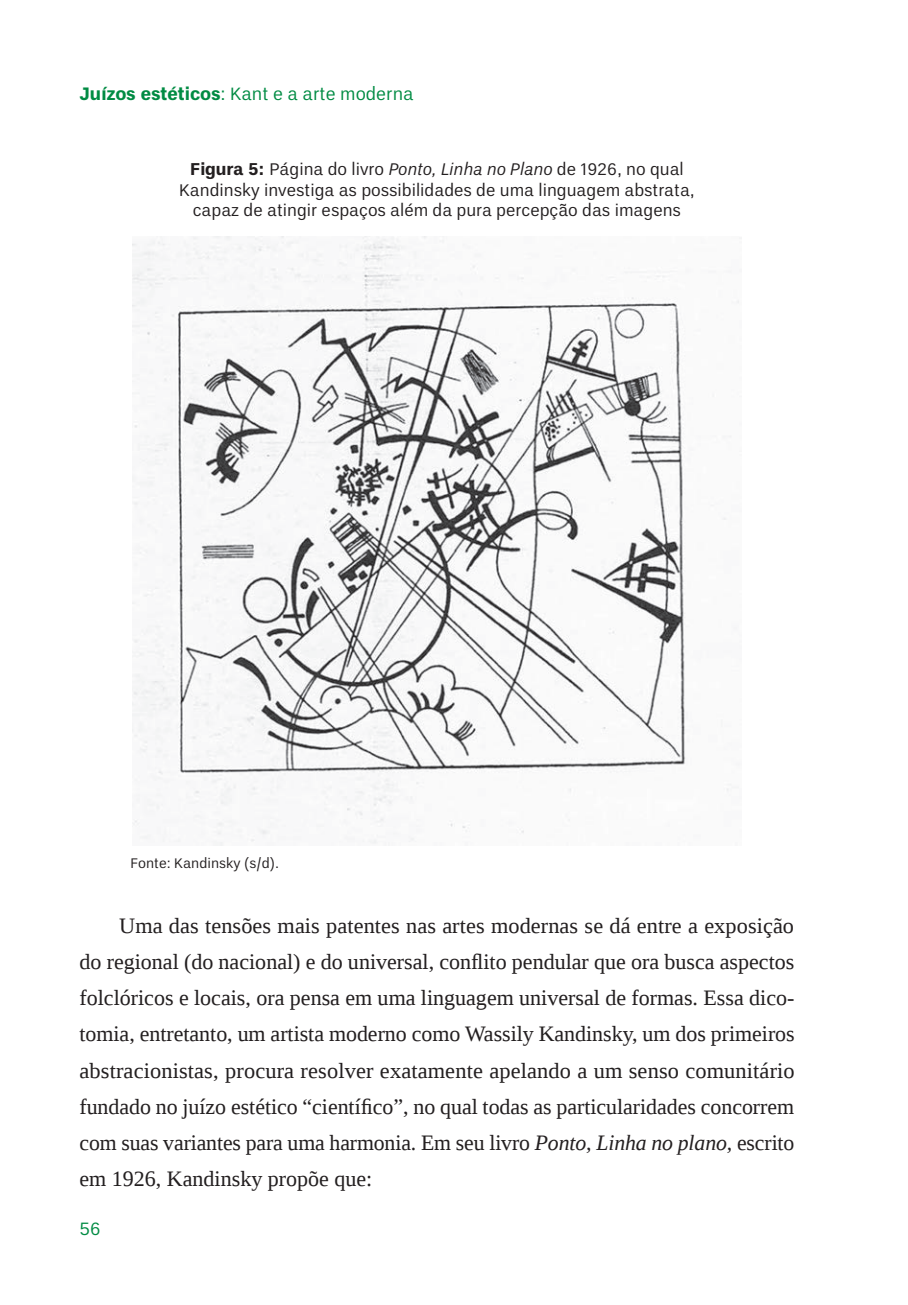
<style>
.page{position:relative;width:908px;height:1305px;background:#fff}
.page>*{position:absolute;margin:0;border:0;box-sizing:border-box;transform-origin:0 0}
.t1{font:22px/36px "Liberation Serif";letter-spacing:-.005em;color:#231f20;text-align:justify}
.t2{font:18px "Un B Pro";color:#008b43}
.t3{font:17px/20.4px "Un B Pro";color:#231f20;text-align:center}
.t4{font:14px "Un B Pro";color:#231f20}
.s1{font-weight:700}
.s2{font-style:italic}
</style>
<div class="page">
<img style="left:132px;top:236px;width:609px;height:609px">
<p class="t2" style="left:79px;top:84px;width:335px"><span class="s1">Juízos estéticos</span>: Kant e a arte moderna</p>
<p class="t3" style="left:179px;top:159px;width:517px"><span class="s1">Figura 5:</span> Página do livro <span class="s2">Ponto, Linha no Plano</span> de 1926, no qual<br>Kandinsky investiga as possibilidades de uma linguagem abstrata, capaz de atingir espaços além da pura percepção das imagens</p>
<p class="t4" style="left:130px;top:855px;width:150px">Fonte: Kandinsky (s/d).</p>
<p class="t1" style="left:79px;top:907px;width:716px;text-indent:40px">Uma das tensões mais patentes nas artes modernas se dá entre a exposição do regional (do nacional) e do universal, conflito pendular que ora busca aspectos folclóricos e locais, ora pensa em uma linguagem universal de formas. Essa dico&shy;tomia, entretanto, um artista moderno como Wassily Kandinsky, um dos primeiros abstracionistas, procura resolver exatamente apelando a um senso comunitário fundado no juízo estético “científico”, no qual todas as particularidades concorrem com suas variantes para uma harmonia. Em seu livro <span class="s2">Ponto, Linha no plano,</span> escrito em 1926, Kandinsky propõe que:</p>
<p class="t2" style="left:79px;top:1218px;width:23px">56</p>
</div>
